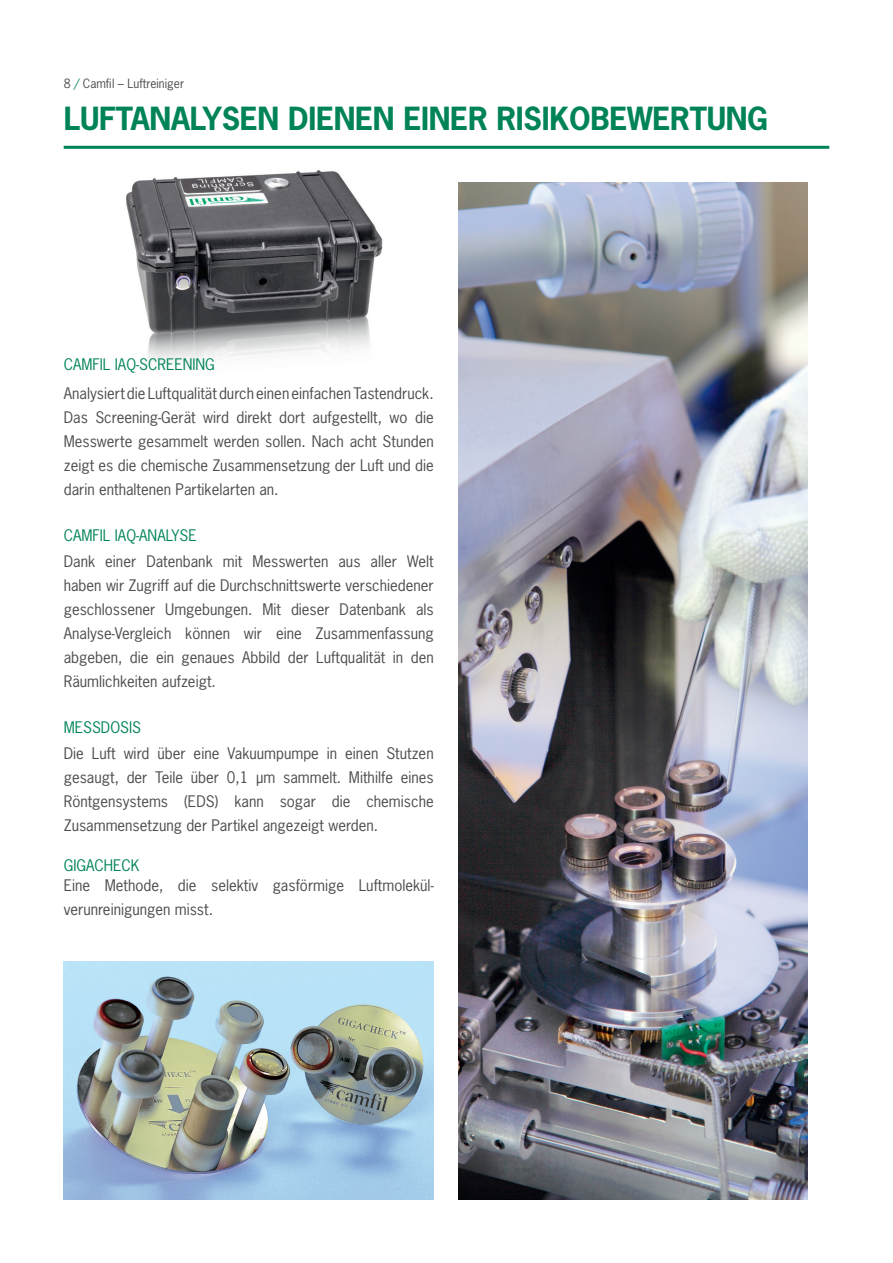
<style>
.page{position:relative;width:893px;height:1263px;background:#fff}
.page>*{position:absolute;margin:0;border:0;box-sizing:border-box;transform-origin:0 0}
.t1{font:700 30px "News Gothic Std";letter-spacing:-.01em;color:#008457}
.t2{font:15px/24px "News Gothic Std";color:#4b4c4d;text-align:justify}
.t3{font:15px "News Gothic Std";color:#008457}
.t4{font:12px "News Gothic Std";color:#4b4c4d}
.s1{color:#008457}
</style>
<div class="page">
<img style="left:100px;top:145px;width:298px;height:217px">
<hr style="left:64px;top:146px;width:765px;height:3px;background:#008457">
<img style="left:64px;top:961px;width:370px;height:238px">
<img style="left:459px;top:182px;width:349px;height:1017px">
<p class="t4" style="left:64px;top:76px;width:122px">8 <span class="s1">/</span> Camfil – Luftreiniger</p>
<h1 class="t1" style="left:64px;top:98px;width:706px">LUFTANALYSEN DIENEN EINER RISIKOBEWERTUNG</h1>
<p class="t3" style="left:64px;top:355px;width:153px">CAMFIL IAQ-SCREENING</p>
<p class="t2" style="left:64px;top:381px;width:371px">Analysiert die Luftqualität durch einen einfachen Tastendruck.<br>Das Screening-Gerät wird direkt dort aufgestellt, wo die Messwerte gesammelt werden sollen. Nach acht Stunden zeigt es die chemische Zusammensetzung der Luft und die darin enthaltenen Partikelarten an.</p>
<p class="t3" style="left:64px;top:525px;width:135px">CAMFIL IAQ-ANALYSE</p>
<p class="t2" style="left:64px;top:549px;width:371px">Dank einer Datenbank mit Messwerten aus aller Welt haben wir Zugriff auf die Durchschnittswerte verschiedener geschlossener Umgebungen. Mit dieser Datenbank als Analyse-Vergleich können wir eine Zusammenfassung abgeben, die ein genaues Abbild der Luftqualität in den Räumlichkeiten aufzeigt.</p>
<p class="t3" style="left:64px;top:717px;width:79px">MESSDOSIS</p>
<p class="t2" style="left:64px;top:741px;width:371px">Die Luft wird über eine Vakuumpumpe in einen Stutzen gesaugt, der Teile über 0,1 μm sammelt. Mithilfe eines Röntgensystems (EDS) kann sogar die chemische Zusammensetzung der Partikel angezeigt werden.</p>
<p class="t3" style="left:64px;top:855px;width:77px">GIGACHECK</p>
<p class="t2" style="left:64px;top:873px;width:371px">Eine Methode, die selektiv gasförmige Luftmolekül&shy;verunreinigungen misst.</p>
</div>
